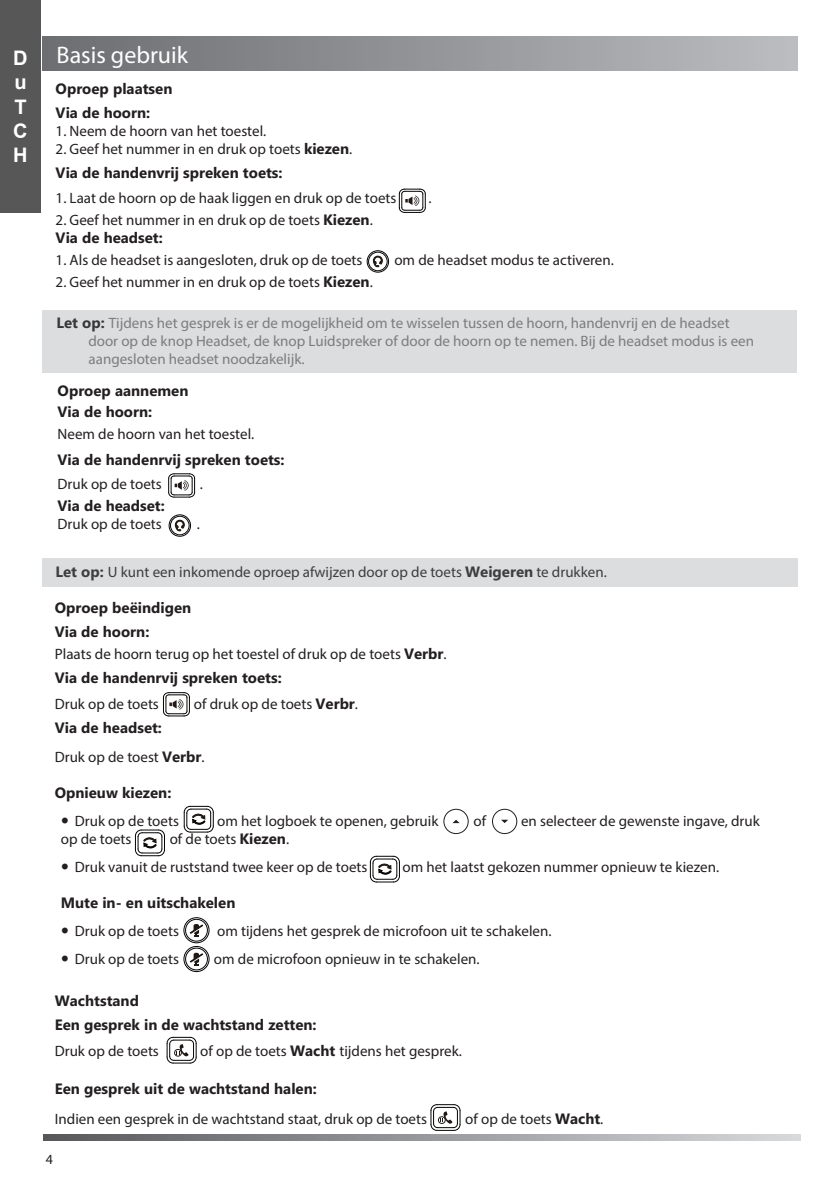
<style>
.page{position:relative;width:840px;height:1191px;background:#fff}
.page>*{position:absolute;margin:0;border:0;box-sizing:border-box;transform-origin:0 0}
.t1{font:600 condensed 24px "Myriad Pro";color:#fff}
.t2{font:700 20px/24px "Arial";color:#fff;text-align:justify}
.t3{font:300 semi-condensed 15px/28px "Myriad Pro";color:#231f20}
.t4{font:700 15px/24px "Microsoft Phags Pa";color:#231f20}
.t5{font:300 semi-condensed 15px/18px "Myriad Pro";color:#7d7d80}
.t6{font:300 semi-condensed 15px "Myriad Pro";color:#3e3e3f}
.t7{font:300 semi-condensed 14px "Myriad Pro";color:#231f20}
.s1{font-family:"Microsoft Phags Pa";font-weight:700;font-stretch:normal}
.s2{font-family:"Microsoft Phags Pa";font-weight:700;font-stretch:normal;color:#363737}
</style>
<div class="page">
<svg style="left:452px;top:819px;width:7px;height:4px"></svg>
<div style="left:443px;top:809px;width:25px;height:25px;border:1px solid #231f20;border-radius:50%"></div>
<svg style="left:501px;top:819px;width:7px;height:4px"></svg>
<div style="left:492px;top:809px;width:25px;height:25px;border:1px solid #231f20;border-radius:50%"></div>
<svg style="left:134px;top:829px;width:31px;height:27px"></svg>
<svg style="left:369px;top:855px;width:31px;height:28px"></svg>
<div style="left:42px;top:37px;width:755px;height:34px;background:linear-gradient(to right,#6b6d70,#bbbcc0)"></div>
<div style="left:42px;top:310px;width:754px;height:63px;background:#dcdddf"></div>
<div style="left:42px;top:558px;width:755px;height:29px;background:#dcdddf"></div>
<svg style="left:183px;top:805px;width:31px;height:28px"></svg>
<svg style="left:43px;top:1134px;width:756px;height:6px;background:#97989b"></svg>
<div style="left:0;top:0;width:40px;height:213px;background:#585757"></div>
<div style="left:169px;top:514px;width:22px;height:22px;border:1px solid #030303;border-radius:50%"></div>
<div style="left:170px;top:516px;width:19px;height:19px;border:1px solid #030303;border-radius:50%"></div>
<svg style="left:175px;top:520px;width:9px;height:11px"></svg>
<div style="left:367px;top:250px;width:21px;height:22px;border:1px solid #030303;border-radius:50%"></div>
<div style="left:368px;top:252px;width:19px;height:19px;border:1px solid #030303;border-radius:50%"></div>
<svg style="left:373px;top:256px;width:9px;height:11px"></svg>
<div style="left:183px;top:917px;width:26px;height:26px;border:1px solid #030303;border-radius:50%"></div>
<div style="left:185px;top:919px;width:22px;height:22px;border:1px solid #030303;border-radius:50%"></div>
<svg style="left:190px;top:924px;width:12px;height:12px"></svg>
<div style="left:184px;top:946px;width:25px;height:25px;border:1px solid #030303;border-radius:50%"></div>
<div style="left:185px;top:948px;width:22px;height:22px;border:1px solid #030303;border-radius:50%"></div>
<svg style="left:190px;top:952px;width:12px;height:13px"></svg>
<svg style="left:398px;top:189px;width:27px;height:24px"></svg>
<svg style="left:168px;top:473px;width:27px;height:25px"></svg>
<svg style="left:163px;top:692px;width:27px;height:24px"></svg>
<svg style="left:166px;top:1036px;width:31px;height:28px"></svg>
<svg style="left:430px;top:1104px;width:30px;height:27px"></svg>
<h2 class="t2" style="left:13px;top:47px;width:15px">D u T C H</h2>
<h1 class="t1" style="left:57px;top:41px;width:133px">Basis gebruik</h1>
<p class="t4" style="left:56px;top:76px;width:118px">Oproep plaatsen<br>Via de hoorn:</p>
<p class="t3" style="left:56px;top:117px;width:212px">1. Neem de hoorn van het toestel.</p>
<p class="t3" style="left:56px;top:135px;width:298px">2. Geef het nummer in en druk op toets <span class="s1">kiezen</span>.</p>
<p class="t4" style="left:56px;top:160px;width:228px">Via de handenvrij spreken toets:</p>
<p class="t3" style="left:56px;top:184px;width:342px">1. Laat de hoorn op de haak liggen en druk op de toets</p>
<p class="t3" style="left:428px;top:184px;width:5px">.</p>
<p class="t3" style="left:56px;top:206px;width:318px">2. Geef het nummer in en druk op de toets <span class="s1">Kiezen</span>.</p>
<p class="t4" style="left:56px;top:225px;width:109px">Via de headset:</p>
<p class="t3" style="left:56px;top:246px;width:308px">1. Als de headset is aangesloten, druk op de toets</p>
<p class="t3" style="left:394px;top:246px;width:221px">om de headset modus te activeren.</p>
<p class="t3" style="left:56px;top:268px;width:318px">2. Geef het nummer in en druk op de toets <span class="s1">Kiezen</span>.</p>
<p class="t5" style="left:88px;top:314px;width:667px;text-indent:-32px"><span class="s2">Let op:</span> Tijdens het gesprek is er de mogelijkheid om te wisselen tussen de hoorn, handenvrij en de headset door op de knop Headset, de knop Luidspreker of door de hoorn op te nemen. Bij de headset modus is een aangesloten headset noodzakelijk.</p>
<p class="t4" style="left:58px;top:380px;width:132px;line-height:21px">Oproep aannemen<br>Via de hoorn:</p>
<p class="t3" style="left:58px;top:420px;width:198px">Neem de hoorn van het toestel.</p>
<p class="t4" style="left:58px;top:447px;width:228px">Via de handenrvij spreken toets:</p>
<p class="t3" style="left:58px;top:470px;width:106px">Druk op de toets</p>
<p class="t3" style="left:200px;top:470px;width:5px">.</p>
<p class="t4" style="left:58px;top:493px;width:109px">Via de headset:</p>
<p class="t3" style="left:58px;top:510px;width:106px">Druk op de toets</p>
<p class="t3" style="left:197px;top:510px;width:5px">.</p>
<p class="t6" style="left:55px;top:562px;width:552px"><span class="s1">Let op:</span> U kunt een inkomende oproep afwijzen door op de toets <span class="s1">Weigeren</span> te drukken.</p>
<p class="t4" style="left:55px;top:595px;width:138px">Oproep beëindigen<br>Via de hoorn:</p>
<p class="t3" style="left:55px;top:640px;width:393px">Plaats de hoorn terug op het toestel of druk op de toets <span class="s1">Verbr</span>.</p>
<p class="t4" style="left:55px;top:665px;width:228px">Via de handenrvij spreken toets:</p>
<p class="t3" style="left:55px;top:690px;width:106px">Druk op de toets</p>
<p class="t3" style="left:194px;top:690px;width:165px">of druk op de toets <span class="s1">Verbr</span>.</p>
<p class="t4" style="left:55px;top:715px;width:109px">Via de headset:</p>
<p class="t3" style="left:55px;top:743px;width:151px">Druk op de toest <span class="s1">Verbr</span>.</p>
<p class="t4" style="left:55px;top:780px;width:118px">Opnieuw kiezen:</p>
<p class="t3" style="left:75px;top:807px;width:106px">Druk op de toets</p>
<p class="t3" style="left:217px;top:807px;width:223px">om het logboek te openen, gebruik</p>
<p class="t3" style="left:473px;top:807px;width:14px">of</p>
<p class="t3" style="left:521px;top:807px;width:240px">en selecteer de gewenste ingave, druk</p>
<p class="t3" style="left:61px;top:825px;width:72px">op de toets</p>
<p class="t3" style="left:75px;top:825px;width:294px;text-indent:95px">of de toets <span class="s1">Kiezen</span>.<br>Druk vanuit de ruststand twee keer op de toets</p>
<p class="t3" style="left:402px;top:853px;width:318px">om het laatst gekozen nummer opnieuw te kiezen.</p>
<p class="t4" style="left:61px;top:890px;width:176px">Mute in- en uitschakelen</p>
<p class="t3" style="left:75px;top:917px;width:106px">Druk op de toets</p>
<p class="t3" style="left:217px;top:917px;width:336px">om tijdens het gesprek de microfoon uit te schakelen.</p>
<p class="t3" style="left:75px;top:945px;width:106px">Druk op de toets</p>
<p class="t3" style="left:214px;top:945px;width:267px">om de microfoon opnieuw in te schakelen.</p>
<p class="t4" style="left:55px;top:988px;width:263px">Wachtstand<br>Een gesprek in de wachtstand zetten:</p>
<p class="t3" style="left:55px;top:1037px;width:106px">Druk op de toets</p>
<p class="t3" style="left:200px;top:1037px;width:263px">of op de toets <span class="s1">Wacht</span> tijdens het gesprek.</p>
<p class="t4" style="left:55px;top:1076px;width:263px">Een gesprek uit de wachtstand halen:</p>
<p class="t3" style="left:55px;top:1105px;width:373px">Indien een gesprek in de wachtstand staat, druk op de toets</p>
<p class="t3" style="left:465px;top:1105px;width:139px">of op de toets <span class="s1">Wacht</span>.</p>
<p class="t7" style="left:46px;top:1150px;width:9px">4</p>
</div>
